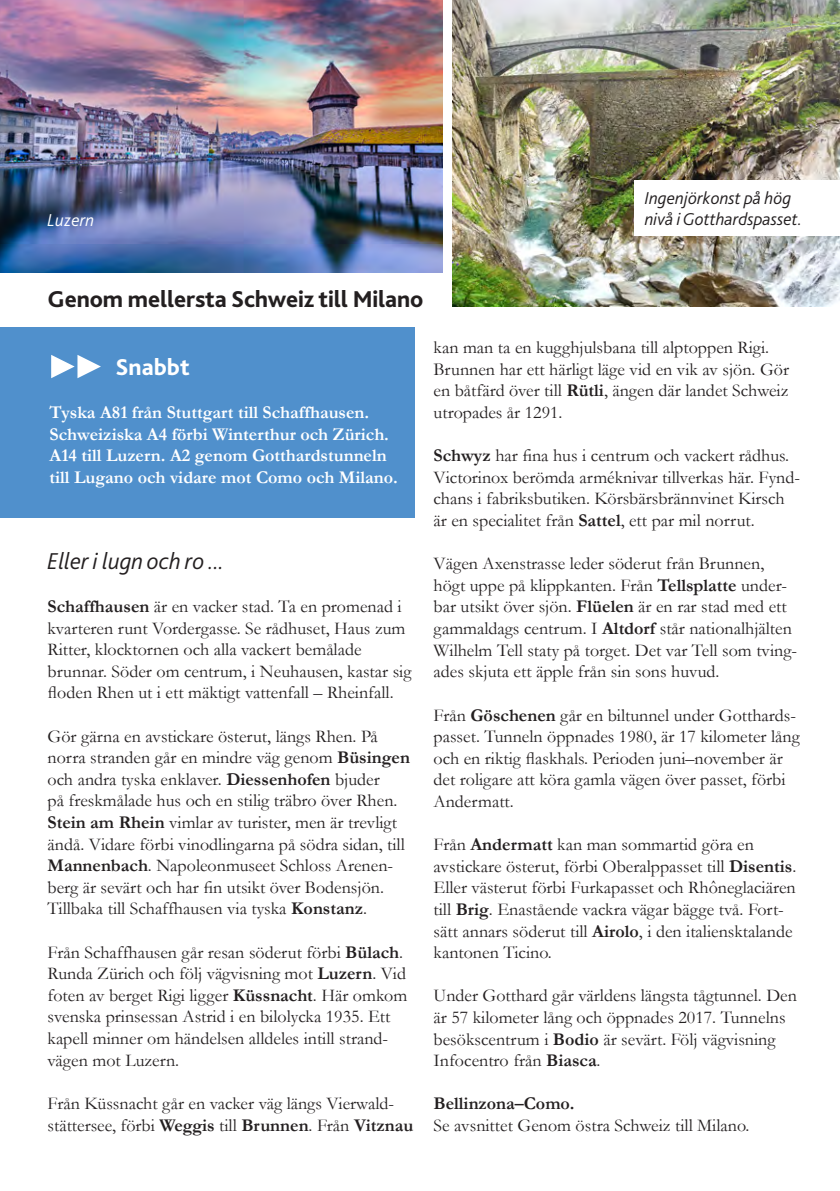
<style>
.page{position:relative;width:840px;height:1191px;background:#fff}
.page>*{position:absolute;margin:0;border:0;box-sizing:border-box;transform-origin:0 0}
.t1{font:800 24px "Bliss 2";letter-spacing:-.005em;color:#231f20}
.t2{font:italic 300 24px "Bliss 2";letter-spacing:-.005em;color:#231f20}
.t3{font:800 24px "Bliss 2";color:#fff}
.t4{font:18px/21.6px "Garamond";color:#231f20}
.t5{font:700 18px/21.6px "Garamond";color:#fff}
.t6{font:italic 300 18px/21.6px "Bliss 2";color:#231f20}
.t7{font:700 18px "Garamond";color:#231f20}
.t8{font:italic 300 18px "Bliss 2";color:#fff}
.s1{font-weight:700}
</style>
<div class="page">
<img style="left:0;top:0;width:442px;height:272px">
<img style="left:452px;top:0;width:387px;height:306px">
<div style="left:0;top:327px;width:414px;height:190px;background:#5090cc"></div>
<svg style="left:51px;top:355px;width:50px;height:23px"></svg>
<div style="left:634px;top:180px;width:205px;height:56px;background:#fff"></div>
<p class="t8" style="left:47px;top:208px;width:48px">Luzern</p>
<p class="t6" style="left:644px;top:186px;width:159px">Ingenjörkonst på hög nivå i Gotthardspasset.</p>
<h1 class="t1" style="left:47px;top:284px;width:377px">Genom mellersta Schweiz till Milano</h1>
<h1 class="t3" style="left:115px;top:352px;width:76px">Snabbt</h1>
<p class="t5" style="left:49px;top:401px;width:350px">Tyska A81 från Stuttgart till Schaffhausen.<br>Schweiziska A4 förbi Winterthur och Zürich.<br>A14 till Luzern. A2 genom Gotthardstunneln till Lugano och vidare mot Como och Milano.</p>
<h1 class="t2" style="left:47px;top:546px;width:178px">Eller i lugn och ro ...</h1>
<p class="t4" style="left:47px;top:595px;width:365px"><span class="s1">Schaffhausen</span> är en vacker stad. Ta en promenad i kvarteren runt Vordergasse. Se rådhuset, Haus zum Ritter, klocktornen och alla vackert bemålade brunnar. Söder om centrum, i Neuhausen, kastar sig floden Rhen ut i ett mäktigt vattenfall – Rheinfall.</p>
<p class="t4" style="left:47px;top:724px;width:364px">Gör gärna en avstickare österut, längs Rhen. På norra stranden går en mindre väg genom <span class="s1">Büsingen </span>och andra tyska enklaver. <span class="s1">Diessenhofen</span> bjuder<br>på freskmålade hus och en stilig träbro över Rhen.<br><span class="s1">Stein am Rhein</span> vimlar av turister, men är trevligt ändå. Vidare förbi vinodlingarna på södra sidan, till <span class="s1">Mannenbach</span>. Napoleonmuseet Schloss Arenen&shy;berg är sevärt och har fin utsikt över Bodensjön.<br>Tillbaka till Schaffhausen via tyska <span class="s1">Konstanz</span>.</p>
<p class="t4" style="left:47px;top:940px;width:361px">Från Schaffhausen går resan söderut förbi <span class="s1">Bülach</span>.<br>Runda Zürich och följ vägvisning mot <span class="s1">Luzern</span>. Vid foten av berget Rigi ligger <span class="s1">Küssnacht</span>. Här omkom svenska prinsessan Astrid i en bilolycka 1935. Ett kapell minner om händelsen alldeles intill strand&shy;vägen mot Luzern.</p>
<p class="t4" style="left:47px;top:1092px;width:367px">Från Küssnacht går en vacker väg längs Vierwald&shy;stättersee, förbi <span class="s1">Weggis</span> till <span class="s1">Brunnen</span>. Från <span class="s1">Vitznau</span></p>
<p class="t4" style="left:433px;top:336px;width:357px">kan man ta en kugghjulsbana till alptoppen Rigi.<br>Brunnen har ett härligt läge vid en vik av sjön. Gör en båtfärd över till <span class="s1">Rütli</span>, ängen där landet Schweiz utropades år 1291.</p>
<p class="t4" style="left:433px;top:444px;width:368px"><span class="s1">Schwyz</span> har fina hus i centrum och vackert rådhus.<br>Victorinox berömda arméknivar tillverkas här. Fynd&shy;chans i fabriksbutiken. Körsbärsbrännvinet Kirsch är en specialitet från <span class="s1">Sattel</span>, ett par mil norrut.</p>
<p class="t4" style="left:433px;top:552px;width:365px">Vägen Axenstrasse leder söderut från Brunnen, högt uppe på klippkanten. Från <span class="s1">Tellsplatte</span> under&shy;bar utsikt över sjön. <span class="s1">Flüelen</span> är en rar stad med ett gammaldags centrum. I <span class="s1">Altdorf</span> står nationalhjälten Wilhelm Tell staty på torget. Det var Tell som tving&shy;ades skjuta ett äpple från sin sons huvud.</p>
<p class="t4" style="left:433px;top:703px;width:367px">Från <span class="s1">Göschenen</span> går en biltunnel under Gotthards&shy;passet. Tunneln öppnades 1980, är 17 kilometer lång och en riktig flaskhals. Perioden juni–november är det roligare att köra gamla vägen över passet, förbi Andermatt.</p>
<p class="t4" style="left:433px;top:833px;width:364px">Från <span class="s1">Andermatt</span> kan man sommartid göra en avstickare österut, förbi Oberalppasset till <span class="s1">Disentis</span>.<br>Eller västerut förbi Furkapasset och Rhôneglaciären till <span class="s1">Brig</span>. Enastående vackra vägar bägge två. Fort&shy;sätt annars söderut till <span class="s1">Airolo</span>, i den italiensktalande kantonen Ticino.</p>
<p class="t4" style="left:433px;top:984px;width:365px">Under Gotthard går världens längsta tågtunnel. Den är 57 kilometer lång och öppnades 2017. Tunnelns besökscentrum i <span class="s1">Bodio</span> är sevärt. Följ vägvisning Infocentro från <span class="s1">Biasca</span>.</p>
<p class="t7" style="left:433px;top:1091px;width:142px">Bellinzona–Como.</p>
<p class="t4" style="left:433px;top:1114px;width:317px">Se avsnittet Genom östra Schweiz till Milano.</p>
</div>
